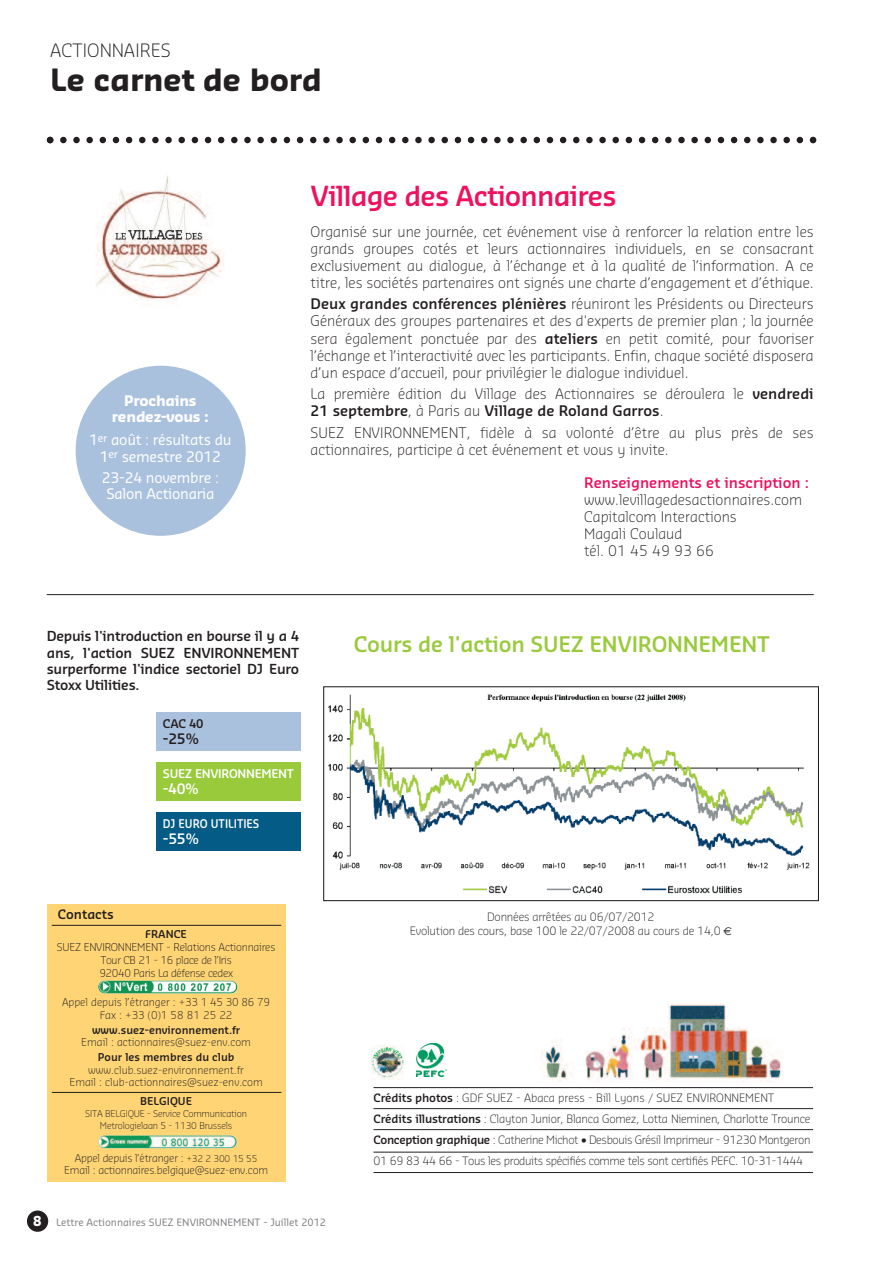
<style>
.page{position:relative;width:893px;height:1263px;background:#fff}
.page>*{position:absolute;margin:0;border:0;box-sizing:border-box;transform-origin:0 0}
.t1{font:700 30px "Sansa Pro";letter-spacing:-.005em;color:#231f20}
.t2{font:600 27px "Sansa Pro";letter-spacing:-.03em;color:#ed115e}
.t3{font:600 21px "Sansa Pro";letter-spacing:-.015em;color:#99ca3b}
.t4{font:300 18px "Sansa Pro";letter-spacing:.005em;color:#231f20}
.t5{font:300 14.25px/17.1px "Sansa Pro";color:#231f20}
.t6{font:14.25px/16.5px "Sansa Pro";letter-spacing:-.02em;color:#fff;text-align:center}
.t7{font:600 14.25px "Sansa Pro";color:#ed115e}
.t8{font:700 14.25px/16.5px "Sansa Pro";letter-spacing:-.02em;color:#fff;text-align:center}
.t9{font:600 14.1px "Sansa Pro";color:#fff}
.t10{font:600 14.1px "Sansa Pro";color:#231f20}
.t11{font:600 13.5px/16.2px "Sansa Pro";letter-spacing:-.02em;color:#231f20;text-align:justify}
.t12{font:600 12.6px "Sansa Pro";color:#231f20}
.t13{font:600 11.7px "Sansa Pro";letter-spacing:-.025em;color:#fff}
.t14{font:600 11.7px "Sansa Pro";color:#fff;scale:.9 1}
.t15{font:600 11.7px "Sansa Pro";color:#231f20}
.t16{font:300 11.25px/21px "Sansa Pro";letter-spacing:-.02em;color:#231f20;text-align:center}
.t17{font:300 10.5px/12.8px "Sansa Pro";letter-spacing:-.02em;color:#231f20;text-align:center}
.t18{font:300 10.5px/12.8px "Sansa Pro";color:#231f20;text-align:center}
.t19{font:600 10.5px "Sansa Pro";color:#231f20}
.t20{font:9.9px "Sansa Pro";color:#808285}
.t21{font:300 9.15px/12.1px "Sansa Pro";letter-spacing:-.02em;color:#231f20;text-align:center}
.s1{font-weight:600}
.s2{font-size:9.15px}
.s3{font-family:"Euro Sans";font-weight:400}
.s4{font-weight:700;font-size:13.5px;color:#fff}
</style>
<div class="page">
<div style="left:47px;top:905px;width:239px;height:277px;background:#fed474"></div>
<img style="left:328px;top:694px;width:482px;height:200px">
<div style="left:323px;top:686px;width:496px;height:215px;border:1px solid #231f20"></div>
<div style="left:156px;top:712px;width:145px;height:39px;background:#aac1de"></div>
<div style="left:156px;top:762px;width:145px;height:39px;background:#99ca3b"></div>
<div style="left:156px;top:812px;width:145px;height:38px;background:#035b86"></div>
<div style="left:27px;top:1210px;width:21px;height:22px;background:#231f20;border-radius:50%"></div>
<hr style="left:373px;top:1108px;width:440px;height:1px;background:#231f20">
<hr style="left:373px;top:1087px;width:440px;height:1px;background:#231f20">
<hr style="left:373px;top:1129px;width:440px;height:1px;background:#231f20">
<hr style="left:373px;top:1152px;width:440px;height:1px;background:#231f20">
<hr style="left:373px;top:1172px;width:440px;height:1px;background:#231f20">
<svg style="left:47px;top:137px;width:769px;height:6px"></svg>
<img style="left:541px;top:1004px;width:242px;height:78px">
<div style="left:76px;top:366px;width:170px;height:170px;background:#aac1de;border-radius:50%"></div>
<img style="left:98px;top:981px;width:139px;height:12px;border-radius:6px">
<hr style="left:52px;top:925px;width:229px;height:1px;background:#231f20">
<hr style="left:52px;top:1092px;width:229px;height:1px;background:#231f20">
<hr style="left:47px;top:594px;width:767px;height:1px;background:#231f20">
<img style="left:98px;top:1135px;width:139px;height:13px;border-radius:6px">
<img style="left:417px;top:1043px;width:29px;height:34px">
<img style="left:371px;top:1045px;width:33px;height:35px">
<img style="left:96px;top:176px;width:128px;height:129px">
<p class="t4" style="left:50px;top:43px;width:122px">ACTIONNAIRES</p>
<h1 class="t1" style="left:50px;top:68px;width:273px">le carnet de bord</h1>
<p class="t8" style="left:112px;top:394px;width:98px">Prochains rendez-vous :</p>
<p class="t6" style="left:89px;top:433px;width:144px">1<sup>er</sup> août : résultats du<br>1<sup>er</sup> semestre 2012</p>
<p class="t6" style="left:102px;top:470px;width:119px">23-24 novembre :<br>Salon Actionaria</p>
<h2 class="t2" style="left:311px;top:186px;width:307px">Village des Actionnaires</h2>
<p class="t5" style="left:311px;top:224px;width:505px;text-align:justify">Organisé sur une journée, cet événement vise à renforcer la relation entre les grands groupes cotés et leurs actionnaires individuels, en se consacrant exclusivement au dialogue, à l’échange et à la qualité de l’information. A ce titre, les sociétés partenaires ont signés une charte d’engagement et d’éthique.</p>
<p class="t5" style="left:311px;top:297px;width:505px;text-align:justify"><span class="s1">Deux grandes conférences plénières</span> réuniront les Présidents ou Directeurs Généraux des groupes partenaires et des d'experts de premier plan ; la journée sera également ponctuée par des <span class="s1">ateliers</span> en petit comité, pour favoriser l’échange et l’interactivité avec les participants. Enfin, chaque société disposera d’un espace d’accueil, pour privilégier le dialogue individuel.</p>
<p class="t5" style="left:311px;top:387px;width:505px">La première édition du Village des Actionnaires se déroulera le <span class="s1">vendredi<br>21 septembre</span>, à Paris au <span class="s1">Village de Roland Garros</span>.</p>
<p class="t5" style="left:311px;top:425px;width:505px">SUEZ ENVIRONNEMENT, fidèle à sa volonté d’être au plus près de ses actionnaires, participe à cet événement et vous y invite.</p>
<p class="t7" style="left:584px;top:477px;width:226px">Renseignements et inscription :</p>
<p class="t5" style="left:584px;top:492px;width:219px">www.levillagedesactionnaires.com<br>Capitalcom Interactions<br>Magali Coulaud<br>tél. 01 45 49 93 66</p>
<p class="t11" style="left:47px;top:629px;width:254px">Depuis l'introduction en bourse il y a 4 ans, l'action SUEZ ENVIRONNEMENT surperforme l'indice sectoriel DJ Euro Stoxx Utilities.</p>
<p class="t12" style="left:58px;top:909px;width:57px">Contacts</p>
<p class="t15" style="left:163px;top:719px;width:42px">CAC 40</p>
<p class="t10" style="left:163px;top:734px;width:38px">-25%</p>
<p class="t13" style="left:163px;top:769px;width:133px">SUEZ ENVIRONNEMENT</p>
<p class="t9" style="left:163px;top:783px;width:38px">-40%</p>
<p class="t14" style="left:163px;top:819px;width:109px">DJ EURO UTILITIES</p>
<p class="t9" style="left:163px;top:833px;width:38px">-55%</p>
<p class="t19" style="left:145px;top:930px;width:43px">FRANCE</p>
<p class="t17" style="left:57px;top:942px;width:220px">SUEZ ENVIRONNEMENT - Relations Actionnaires<br>Tour CB 21 - 16 place de l’Iris<br>92040 Paris La défense cedex</p>
<p class="t18" style="left:62px;top:997px;width:210px">Appel depuis l’étranger : +33 1 45 30 86 79<br>Fax : +33 (0)1 58 81 25 22</p>
<p class="t19" style="left:92px;top:1026px;width:150px">www.suez-environnement.fr</p>
<p class="t18" style="left:81px;top:1037px;width:171px">Email : actionnaires@suez-env.com</p>
<p class="t19" style="left:98px;top:1053px;width:138px">Pour les membres du club</p>
<p class="t18" style="left:69px;top:1064px;width:195px">www.club.suez-environnement.fr<br>Email : club-actionnaires@suez-env.com</p>
<p class="t19" style="left:140px;top:1097px;width:53px">BELGIQUE</p>
<p class="t21" style="left:85px;top:1108px;width:163px">SITA BELGIQUE - Service Communication<br>Metrologielaan 5 - 1130 Brussels</p>
<p class="t17" style="left:64px;top:1152px;width:205px">Appel depuis l’étranger : <span class="s2">+32 2 300 15 55<br></span>Email : actionnaires.belgique@suez-env.com</p>
<h3 class="t3" style="left:354px;top:636px;width:417px">Cours de l'action SUEZ ENVIRONNEMENT</h3>
<p class="t16" style="left:410px;top:911px;width:324px;line-height:13.5px">Données arrêtées au 06/07/2012<br>Evolution des cours, base 100 le 22/07/2008 au cours de 14,0 <span class="s3">€</span></p>
<p class="t16" style="left:374px;top:1088px;width:438px;text-align:left"><span class="s1">Crédits photos</span> : GDF SUEZ - Abaca press - Bill Lyons / SUEZ ENVIRONNEMENT <span class="s1">Crédits illustrations</span> : Clayton Junior, Blanca Gomez, Lotta Nieminen, Charlotte Trounce <span class="s1">Conception graphique</span> : Catherine Michot • Desbouis Grésil Imprimeur - 91230 Montgeron 01 69 83 44 66 - Tous les produits spécifiés comme tels sont certifiés PEFC. 10-31-1444</p>
<p class="t20" style="left:33px;top:1218px;width:294px"><span class="s4">8</span> Lettre Actionnaires SUEZ ENVIRONNEMENT - Juillet 2012</p>
</div>
